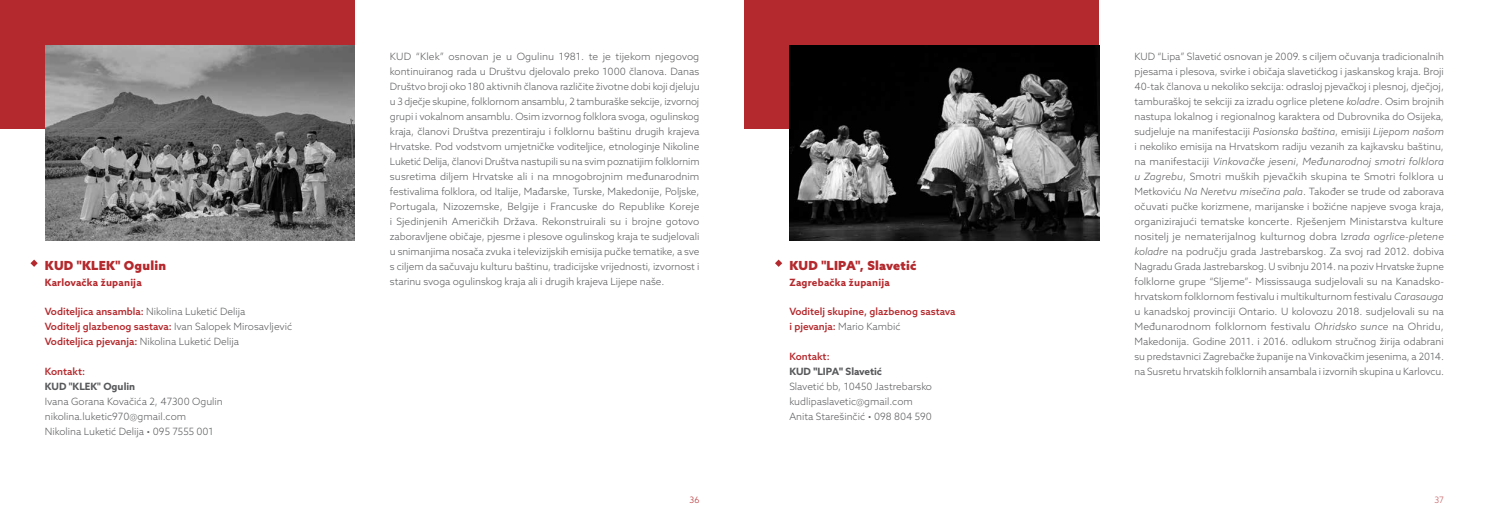
<style>
.page{position:relative;width:1489px;height:532px;background:#fff}
.page>*{position:absolute;margin:0;border:0;box-sizing:border-box;transform-origin:0 0}
.t1{font:900 12.5px "Azo Sans";letter-spacing:.02em;color:#b4292d}
.t2{font:300 10px/15px "Azo Sans";color:#58595b}
.t3{font:500 10px/15px "Azo Sans";color:#b4292d}
.t4{font:700 10px "Azo Sans";letter-spacing:.02em;color:#b4292d}
.t5{font:700 10px "Azo Sans";color:#58595b}
.t6{font:300 8.75px "Azo Sans";color:#b4292d}
.t7{font:300 8.75px "Azo Sans";color:#c35457}
.s1{font-weight:500;color:#b4292d}
.s2{font-weight:300;color:#58595b}
.s3{font-weight:700}
.s4{font-weight:900}
.s5{font-style:italic}
</style>
<div class="page">
<div style="left:0;top:0;width:354px;height:128px;background:#b4292d"></div>
<img style="left:45px;top:45px;width:309px;height:195px">
<svg style="left:30px;top:259px;width:8px;height:8px"></svg>
<div style="left:744px;top:0;width:354px;height:128px;background:#b4292d"></div>
<svg style="left:775px;top:259px;width:7px;height:8px"></svg>
<img style="left:789px;top:45px;width:309px;height:195px">
<p class="t1" style="left:45px;top:257px;width:123px">KUD "KLEK" Ogulin</p>
<p class="t4" style="left:45px;top:276px;width:98px">Karlovačka županija</p>
<p class="t2" style="left:45px;top:304px;width:249px"><span class="s1">Voditeljica ansambla:</span> Nikolina Luketić Delija<br><span class="s1">Voditelj glazbenog sastava:</span> Ivan Salopek Mirosavljević<br><span class="s1">Voditeljica pjevanja:</span> Nikolina Luketić Delija</p>
<p class="t3" style="left:45px;top:364px;width:42px">Kontakt:</p>
<p class="t5" style="left:45px;top:380px;width:92px">KUD "KLEK" Ogulin</p>
<p class="t2" style="left:45px;top:394px;width:179px">Ivana Gorana Kovačića 2, 47300 Ogulin nikolina.luketic970@gmail.com<br>Nikolina Luketić Delija • 095 7555 001</p>
<p class="t2" style="left:390px;top:49px;width:311px;text-align:justify">KUD “Klek” osnovan je u Ogulinu 1981. te je tijekom njegovog kontinuiranog rada u Društvu djelovalo preko 1000 članova. Danas Društvo broji oko 180 aktivnih članova različite životne dobi koji djeluju u 3 dječje skupine, folklornom ansamblu, 2 tamburaške sekcije, izvornoj grupi i vokalnom ansamblu. Osim izvornog folklora svoga, ogulinskog kraja, članovi Društva prezentiraju i folklornu baštinu drugih krajeva Hrvatske. Pod vodstvom umjetničke voditeljice, etnologinje Nikoline Luketić Delija, članovi Društva nastupili su na svim poznatijim folklornim susretima diljem Hrvatske ali i na mnogobrojnim međunarodnim festivalima folklora, od Italije, Mađarske, Turske, Makedonije, Poljske, Portugala, Nizozemske, Belgije i Francuske do Republike Koreje i Sjedinjenih Američkih Država. Rekonstruirali su i brojne gotovo zaboravljene običaje, pjesme i plesove ogulinskog kraja te sudjelovali u snimanjima nosača zvuka i televizijskih emisija pučke tematike, a sve s ciljem da sačuvaju kulturu baštinu, tradicijske vrijednosti, izvornost i starinu svoga ogulinskog kraja ali i drugih krajeva Lijepe naše.</p>
<p class="t1" style="left:789px;top:257px;width:128px">KUD "LIPA", Slavetić</p>
<p class="t4" style="left:789px;top:276px;width:102px">Zagrebačka županija</p>
<p class="t3" style="left:789px;top:304px;width:167px">Voditelj skupine, glazbenog sastava i pjevanja: <span class="s2">Mario Kambić</span></p>
<p class="t2" style="left:789px;top:349px;width:144px"><span class="s1">Kontakt:<br></span><span class="s3">KUD</span> <span class="s4">"</span><span class="s3">LIPA</span><span class="s4">"</span> <span class="s3">Slavetić<br></span>Slavetić bb, 10450 Jastrebarsko kudlipaslavetic@gmail.com<br>Anita Starešinčić • 098 804 590</p>
<p class="t2" style="left:1134px;top:49px;width:311px;text-align:justify">KUD “Lipa” Slavetić osnovan je 2009. s ciljem očuvanja tradicionalnih pjesama i plesova, svirke i običaja slavetićkog i jaskanskog kraja. Broji 40-tak članova u nekoliko sekcija: odrasloj pjevačkoj i plesnoj, dječjoj, tamburaškoj te sekciji za izradu ogrlice pletene <span class="s5">koladre</span>. Osim brojnih nastupa lokalnog i regionalnog karaktera od Dubrovnika do Osijeka, sudjeluje na manifestaciji <span class="s5">Pasionska baština</span>, emisiji <span class="s5">Lijepom našom </span>i nekoliko emisija na Hrvatskom radiju vezanih za kajkavsku baštinu, na manifestaciji <span class="s5">Vinkovačke jeseni</span>, <span class="s5">Međunarodnoj smotri folklora u Zagrebu</span>, Smotri muških pjevačkih skupina te Smotri folklora u Metkoviću <span class="s5">Na Neretvu misečina pala</span>. Također se trude od zaborava očuvati pučke korizmene, marijanske i božićne napjeve svoga kraja, organizirajući tematske koncerte. Rješenjem Ministarstva kulture nositelj je nematerijalnog kulturnog dobra I<span class="s5">zrada ogrlice-pletene koladre</span> na području grada Jastrebarskog. Za svoj rad 2012. dobiva Nagradu Grada Jastrebarskog. U svibnju 2014. na poziv Hrvatske župne folklorne grupe “Sljeme”- Mississauga sudjelovali su na Kanadsko&shy;hrvatskom folklornom festivalu i multikulturnom festivalu <span class="s5">Carasauga </span>u kanadskoj provinciji Ontario. U kolovozu 2018. sudjelovali su na Međunarodnom folklornom festivalu <span class="s5">Ohridsko sunce</span> na Ohridu, Makedonija. Godine 2011. i 2016. odlukom stručnog žirija odabrani su predstavnici Zagrebačke županije na Vinkovačkim jesenima, a 2014. na Susretu hrvatskih folklornih ansambala i izvornih skupina u Karlovcu.</p>
<p class="t6" style="left:689px;top:494px;width:11px">36</p>
<p class="t7" style="left:1434px;top:494px;width:11px">37</p>
</div>
